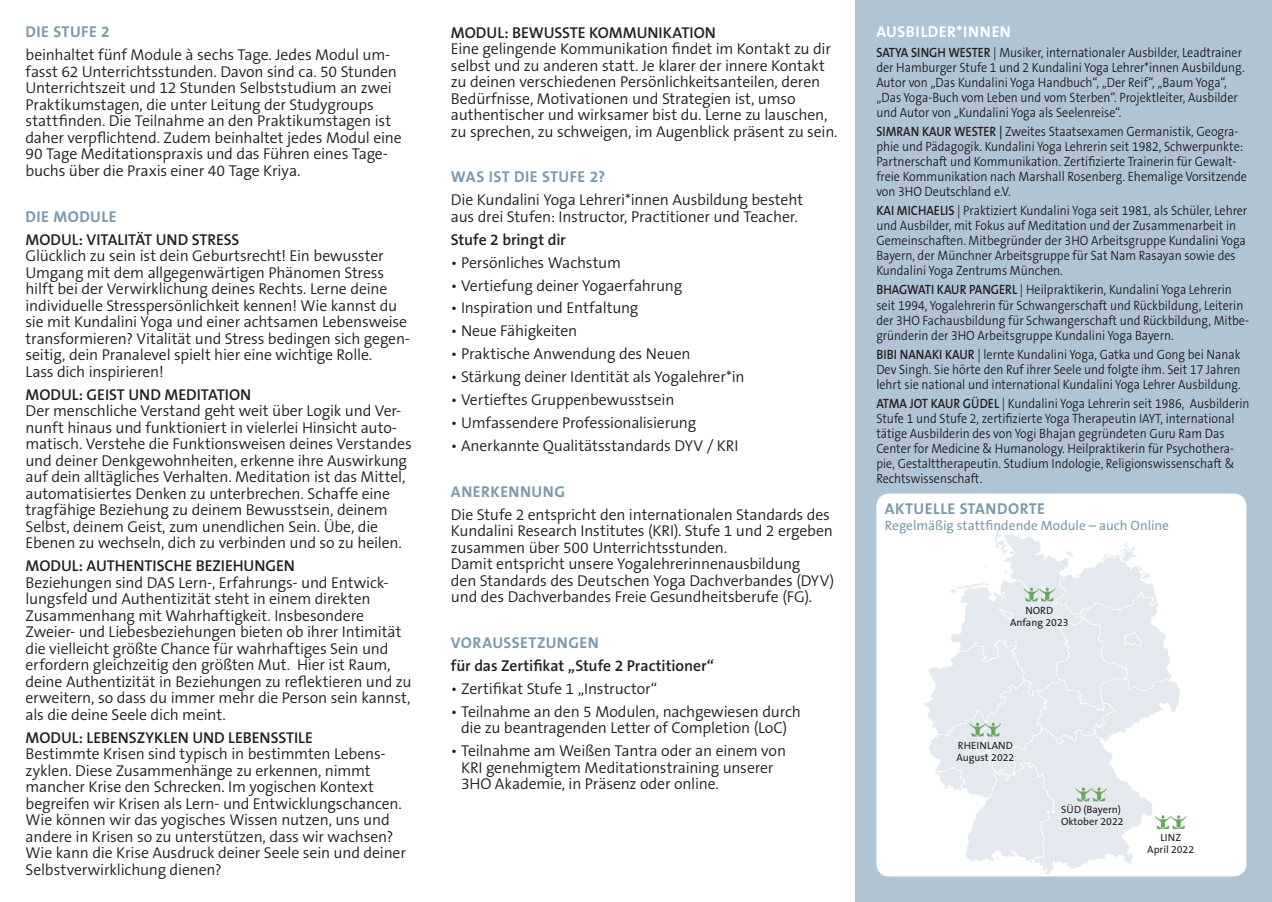
<style>
.page{position:relative;width:1272px;height:902px;background:#fff}
.page>*{position:absolute;margin:0;border:0;box-sizing:border-box;transform-origin:0 0}
.t1{font:300 15.75px/16.5px "The Sans B4";letter-spacing:-.015em;color:#231f20}
.t2{font:600 15.75px "The Sans B6";letter-spacing:-.005em;color:#231f20}
.t3{font:700 15.75px "The Sans B7";letter-spacing:.03em;color:#7b9bad}
.t4{font:700 15.75px "The Sans B7";letter-spacing:.03em;color:#fff}
.t5{font:300 13.5px/15px "The Sans B4";color:#231f20;scale:.9 1}
.t6{font:13.5px "The Sans B5 Plain";color:#7b9bad}
.t7{font:10.5px/12px "The Sans B5 Plain";color:#231f20;text-align:center}
.s1{font-family:"The Sans B6";font-weight:600}
</style>
<div class="page">
<div style="left:855px;top:0;width:416px;height:901px;background:#b0c4d3"></div>
<div style="left:876px;top:493px;width:370px;height:383px;background:#fff;border-radius:13px"></div>
<img style="left:925px;top:527px;width:255px;height:347px">
<svg style="left:1023px;top:587px;width:32px;height:14px"></svg>
<svg style="left:1075px;top:787px;width:32px;height:14px"></svg>
<svg style="left:1154px;top:815px;width:32px;height:14px"></svg>
<svg style="left:969px;top:722px;width:32px;height:14px"></svg>
<p class="t3" style="left:26px;top:24px;width:86px">DIE STUFE 2</p>
<p class="t1" style="left:26px;top:47px;width:378px">beinhaltet fünf Module à sechs Tage. Jedes Modul um&shy;fasst 62 Unterrichtsstunden. Davon sind ca. 50 Stunden Unterrichtszeit und 12 Stunden Selbststudium an zwei Praktikumstagen, die unter Leitung der Studygroups stattfinden. Die Teilnahme an den Praktikumstagen ist daher verpflichtend. Zudem beinhaltet jedes Modul eine 90 Tage Meditationspraxis und das Führen eines Tage&shy;buchs über die Praxis einer 40 Tage Kriya.</p>
<p class="t3" style="left:26px;top:208px;width:64px">DIE MODULE</p>
<p class="t2" style="left:26px;top:231px;width:12px">MODUL</p>
<p class="t2" style="left:79px;top:231px;width:26px">: VITALIT</p>
<p class="t2" style="left:135px;top:231px;width:32px">ÄT UND</p>
<p class="t2" style="left:192px;top:231px;width:49px">STRESS</p>
<p class="t1" style="left:26px;top:248px;width:386px">Glücklich zu sein ist dein Geburtsrecht! Ein bewusster Umgang mit dem allgegenwärtigen Phänomen Stress hilft bei der Verwirklichung deines Rechts. Lerne deine individuelle Stresspersönlichkeit kennen! Wie kannst du sie mit Kundalini Yoga und einer achtsamen Lebensweise transformieren? Vitalität und Stress bedingen sich gegen&shy;seitig, dein Pranalevel spielt hier eine wichtige Rolle.<br>Lass dich inspirieren!</p>
<p class="t2" style="left:26px;top:386px;width:12px">MODUL</p>
<p class="t2" style="left:79px;top:386px;width:62px">: GEISTUND</p>
<p class="t2" style="left:164px;top:386px;width:10px">MEDITATION</p>
<p class="t1" style="left:26px;top:403px;width:388px">Der menschliche Verstand geht weit über Logik und Ver&shy;nunft hinaus und funktioniert in vielerlei Hinsicht auto&shy;matisch. Verstehe die Funktionsweisen deines Verstandes und deiner Denkgewohnheiten, erkenne ihre Auswirkung auf dein alltägliches Verhalten. Meditation ist das Mittel, automatisiertes Denken zu unterbrechen. Schaffe eine tragfähige Beziehung zu deinem Bewusstsein, deinem Selbst, deinem Geist, zum unendlichen Sein. Übe, die Ebenen zu wechseln, dich zu verbinden und so zu heilen.</p>
<p class="t2" style="left:26px;top:557px;width:12px">MODUL</p>
<p class="t2" style="left:79px;top:557px;width:18px">: AUTHENTI</p>
<p class="t2" style="left:157px;top:557px;width:18px">SCHE</p>
<p class="t2" style="left:196px;top:557px;width:36px">BEZIEHUNGEN</p>
<p class="t1" style="left:26px;top:574px;width:387px">Beziehungen sind DAS Lern-, Erfahrungs- und Entwick&shy;lungsfeld und Authentizität steht in einem direkten Zusammenhang mit Wahrhaftigkeit. Insbesondere Zweier- und Liebesbeziehungen bieten ob ihrer Intimität die vielleicht größte Chance für wahrhaftiges Sein und erfordern gleichzeitig den größten Mut. Hier ist Raum, deine Authentizität in Beziehungen zu reflektieren und zu erweitern, so dass du immer mehr die Person sein kannst, als die deine Seele dich meint.</p>
<p class="t2" style="left:26px;top:729px;width:12px">MODUL</p>
<p class="t2" style="left:79px;top:729px;width:94px">: LE BEN SZYKLEN</p>
<p class="t2" style="left:192px;top:729px;width:12px">UND</p>
<p class="t2" style="left:228px;top:729px;width:66px">LEBENSSTILE</p>
<p class="t1" style="left:26px;top:746px;width:382px">Bestimmte Krisen sind typisch in bestimmten Lebens&shy;zyklen. Diese Zusammenhänge zu erkennen, nimmt mancher Krise den Schrecken. Im yogischen Kontext begreifen wir Krisen als Lern- und Entwicklungschancen.<br>Wie können wir das yogisches Wissen nutzen, uns und andere in Krisen so zu unterstützen, dass wir wachsen?<br>Wie kann die Krise Ausdruck deiner Seele sein und deiner Selbstverwirklichung dienen?</p>
<p class="t2" style="left:451px;top:24px;width:12px">MODUL</p>
<p class="t2" style="left:504px;top:24px;width:106px">: BEWUSSTE KOMMUNI</p>
<p class="t2" style="left:662px;top:24px;width:20px">KATION</p>
<p class="t1" style="left:451px;top:41px;width:388px">Eine gelingende Kommunikation findet im Kontakt zu dir selbst und zu anderen statt. Je klarer der innere Kontakt zu deinen verschiedenen Persönlichkeitsanteilen, deren Bedürfnisse, Motivationen und Strategien ist, umso authentischer und wirksamer bist du. Lerne zu lauschen, zu sprechen, zu schweigen, im Augenblick präsent zu sein.</p>
<p class="t3" style="left:451px;top:169px;width:72px">WAS IST DIE</p>
<p class="t3" style="left:542px;top:169px;width:65px">STUFE 2?</p>
<p class="t1" style="left:451px;top:192px;width:354px">Die Kundalini Yoga Lehreri*innen Ausbildung besteht aus drei Stufen: Instructor, Practitioner und Teacher.</p>
<p class="t2" style="left:451px;top:231px;width:116px">STUFE 2 BRINGT DIR</p>
<p class="t1" style="left:451px;top:255px;width:171px">• Persönliches Wachstum</p>
<p class="t1" style="left:451px;top:277px;width:233px">• Vertiefung deiner Yogaerfahrung</p>
<p class="t1" style="left:451px;top:300px;width:189px">• Inspiration und Entfaltung</p>
<p class="t1" style="left:451px;top:323px;width:128px">• Neue Fähigkeiten</p>
<p class="t1" style="left:451px;top:346px;width:241px">• Praktische Anwendung des Neuen</p>
<p class="t1" style="left:451px;top:369px;width:295px">• Stärkung deiner Identität als Yogalehrer*in</p>
<p class="t1" style="left:451px;top:392px;width:225px">• Vertieftes Gruppenbewusstsein</p>
<p class="t1" style="left:451px;top:415px;width:247px">• Umfassendere Professionalisierung</p>
<p class="t1" style="left:451px;top:438px;width:289px">• Anerkannte Qualitätsstandards DYV / KRI</p>
<p class="t3" style="left:451px;top:483px;width:115px">ANERKENNUNG</p>
<p class="t1" style="left:451px;top:506px;width:385px">Die Stufe 2 entspricht den internationalen Standards des Kundalini Research Institutes (KRI). Stufe 1 und 2 ergeben zusammen über 500 Unterrichtsstunden.<br>Damit entspricht unsere Yogalehrerinnenausbildung<br>den Standards des Deutschen Yoga Dachverbandes (DYV) und des Dachverbandes Freie Gesundheitsberufe (FG).</p>
<p class="t3" style="left:451px;top:634px;width:149px">VORAUSSETZUNGEN</p>
<p class="t2" style="left:451px;top:657px;width:264px">FÜR DAS ZERTIFIKAT „STUFE 2 PRACTITIONER“</p>
<p class="t1" style="left:451px;top:680px;width:208px">• Zertifikat Stufe 1 „Instructor“</p>
<p class="t1" style="left:451px;top:703px;width:351px;text-align:center">• Teilnahme an den 5 Modulen, nachgewiesen durch die zu beantragenden Letter of Completion (LoC)</p>
<p class="t1" style="left:461px;top:743px;width:326px;text-indent:-10px">• Teilnahme am Weißen Tantra oder an einem von<br>KRI genehmigtem Meditationstraining unserer<br>3HO Akademie, in Präsenz oder online.</p>
<p class="t4" style="left:876px;top:24px;width:136px">AUSBILDER*I NNEN</p>
<p class="t5" style="left:876px;top:45px;width:411px"><span class="s1">SATYA SINGH WESTER</span> | Musiker, internationaler Ausbilder, Leadtrainer der Hamburger Stufe 1 und 2 Kundalini Yoga Lehrer*innen Ausbildung.<br>Autor von „Das Kundalini Yoga Handbuch“, „Der Reif“, „Baum Yoga“, „Das Yoga-Buch vom Leben und vom Sterben“. Projektleiter, Ausbilder und Autor von „Kundalini Yoga als Seelenreise“.</p>
<p class="t5" style="left:876px;top:124px;width:413px"><span class="s1">SIMRAN KAUR WESTER |</span> Zweites Staatsexamen Germanistik, Geogra&shy;phie und Pädagogik. Kundalini Yoga Lehrerin seit 1982, Schwerpunkte:<br>Partnerschaft und Kommunikation. Zertifizierte Trainerin für Gewalt&shy;freie Kommunikation nach Marshall Rosenberg. Ehemalige Vorsitzende von 3HO Deutschland e.V.</p>
<p class="t5" style="left:876px;top:204px;width:413px"><span class="s1">KAI MICHAELIS</span> | Praktiziert Kundalini Yoga seit 1981, als Schüler, Lehrer und Ausbilder, mit Fokus auf Meditation und der Zusammenarbeit in Gemeinschaften. Mitbegründer der 3HO Arbeitsgruppe Kundalini Yoga Bayern, der Münchner Arbeitsgruppe für Sat Nam Rasayan sowie des Kundalini Yoga Zentrums München.</p>
<p class="t5" style="left:876px;top:283px;width:415px"><span class="s1">BHAGWATI KAUR PANGERL</span> | Heilpraktikerin, Kundalini Yoga Lehrerin seit 1994, Yogalehrerin für Schwangerschaft und Rückbildung, Leiterin der 3HO Fachausbildung für Schwangerschaft und Rückbildung, Mitbe&shy;gründerin der 3HO Arbeitsgruppe Kundalini Yoga Bayern.</p>
<p class="t5" style="left:876px;top:347px;width:406px;text-align:justify"><span class="s1">BIBI NANAKI KAUR</span> | lernte Kundalini Yoga, Gatka und Gong bei Nanak Dev Singh. Sie hörte den Ruf ihrer Seele und folgte ihm. Seit 17 Jahren lehrt sie national und international Kundalini Yoga Lehrer Ausbildung.</p>
<p class="t5" style="left:876px;top:396px;width:416px"><span class="s1">ATMA JOT KAUR GÜDEL</span> | Kundalini Yoga Lehrerin seit 1986, Ausbilderin Stufe 1 und Stufe 2, zertifizierte Yoga Therapeutin IAYT, international tätige Ausbilderin des von Yogi Bhajan gegründeten Guru Ram Das Center for Medicine &amp; Humanology. Heilpraktikerin für Psychothera&shy;pie, Gestalttherapeutin. Studium Indologie, Religionswissenschaft &amp; Rechtswissenschaft.</p>
<p class="t3" style="left:884px;top:500px;width:38px">AKTUELLE</p>
<p class="t3" style="left:959px;top:500px;width:27px">STAND</p>
<p class="t3" style="left:1008px;top:500px;width:36px">ORTE</p>
<p class="t6" style="left:884px;top:518px;width:286px">Regelmäßig stattfindende Module – auch Online</p>
<p class="t7" style="left:1010px;top:604px;width:60px">NORD<br>Anfang 2023</p>
<p class="t7" style="left:956px;top:739px;width:60px;text-align:left">Rheinland<br>August 2022</p>
<p class="t7" style="left:1060px;top:804px;width:64px;text-align:left">SÜD (Bayern)<br>Oktober 2022</p>
<p class="t7" style="left:1147px;top:832px;width:48px">Linz<br>April 2022</p>
</div>
